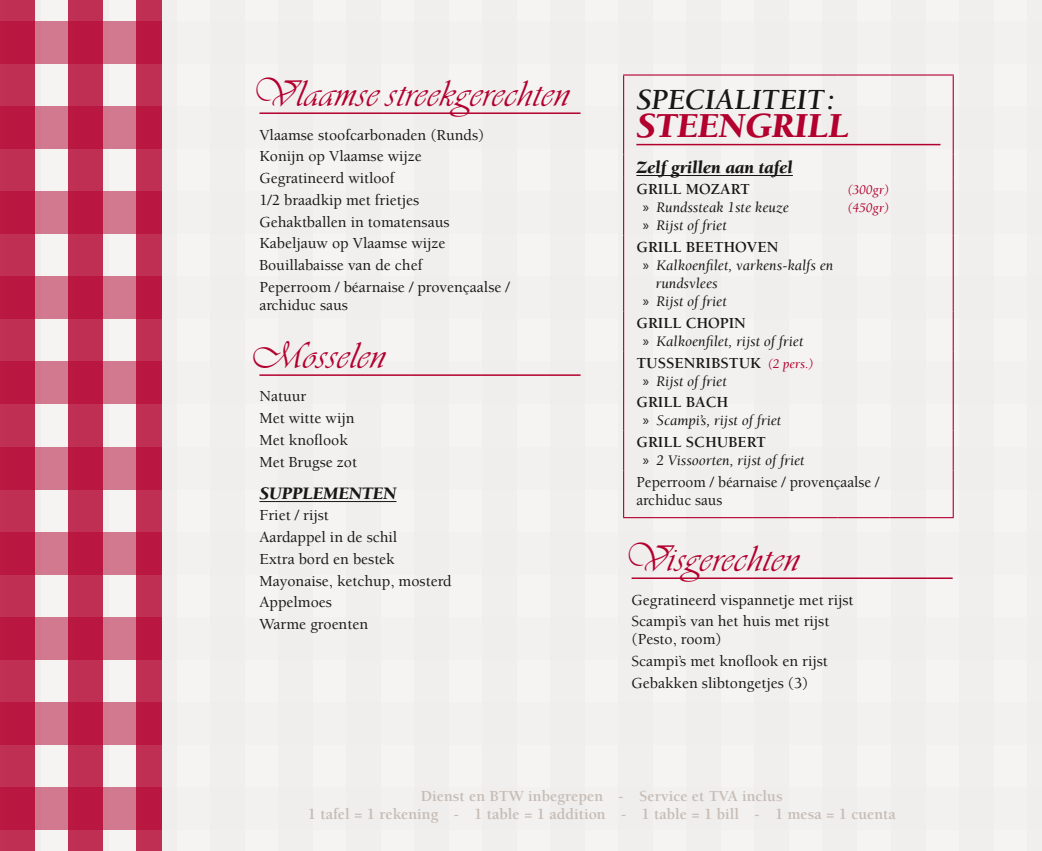
<style>
.page{position:relative;width:1042px;height:851px;background:#fff}
.page>*{position:absolute;margin:0;border:0;box-sizing:border-box;transform-origin:0 0}
.t1{font:39px "Vivaldi Std";color:#b3002e}
.t2{font:italic 900 36px "Berkeley Std";color:#b3002e}
.t3{font:italic 700 30px "Berkeley Std";color:#181716}
.t4{font:italic 900 18px "Berkeley Std";color:#181716}
.t5{font:500 15.75px/21.8px "Berkeley Std";color:#181716}
.t6{font:700 15.75px/18px "Berkeley Std";color:#c6bcb5;text-align:center}
.t7{font:700 15.75px "Berkeley Std";color:#181716}
.t8{font:italic 15px "Berkeley Std";color:#181716}
.t9{font:italic 13.5px "Berkeley Std";color:#b3002e}
.s1{font-family:"Myriad Pro";font-style:normal}
.s2{font-weight:400;font-style:italic;font-size:13.5px;color:#b3002e}
</style>
<div class="page">
<div style="left:0;top:0;width:1042px;height:850px;background:#f5f4f3"></div>
<div style="left:1027px;top:0;width:15px;height:850px;background:#f0efee"></div>
<div style="left:959px;top:0;width:34px;height:850px;background:#f0efee"></div>
<div style="left:891px;top:0;width:34px;height:850px;background:#f0efee"></div>
<div style="left:823px;top:0;width:34px;height:850px;background:#f0efee"></div>
<div style="left:755px;top:0;width:34px;height:850px;background:#f0efee"></div>
<div style="left:687px;top:0;width:34px;height:850px;background:#f0efee"></div>
<div style="left:619px;top:0;width:34px;height:850px;background:#f0efee"></div>
<div style="left:551px;top:0;width:34px;height:850px;background:#f0efee"></div>
<div style="left:483px;top:0;width:34px;height:850px;background:#f0efee"></div>
<div style="left:415px;top:0;width:34px;height:850px;background:#f0efee"></div>
<div style="left:347px;top:0;width:34px;height:850px;background:#f0efee"></div>
<div style="left:279px;top:0;width:34px;height:850px;background:#f0efee"></div>
<div style="left:210px;top:0;width:34px;height:850px;background:#f0efee"></div>
<div style="left:142px;top:0;width:34px;height:850px;background:#f0efee"></div>
<svg style="left:102px;top:0;width:6px;height:850px"></svg>
<svg style="left:34px;top:0;width:6px;height:850px"></svg>
<div style="left:0;top:787px;width:1042px;height:42px;background:#efeeed"></div>
<div style="left:0;top:702px;width:1042px;height:42px;background:#efeeed"></div>
<div style="left:0;top:617px;width:1042px;height:42px;background:#efeeed"></div>
<div style="left:0;top:531px;width:1042px;height:43px;background:#efeeed"></div>
<div style="left:0;top:446px;width:1042px;height:43px;background:#efeeed"></div>
<div style="left:0;top:361px;width:1042px;height:43px;background:#efeeed"></div>
<div style="left:0;top:276px;width:1042px;height:43px;background:#efeeed"></div>
<div style="left:0;top:191px;width:1042px;height:43px;background:#efeeed"></div>
<div style="left:0;top:106px;width:1042px;height:43px;background:#efeeed"></div>
<div style="left:0;top:21px;width:1042px;height:43px;background:#efeeed"></div>
<div style="left:136px;top:0;width:26px;height:850px;background:#bf2f54"></div>
<div style="left:68px;top:0;width:34px;height:850px;background:#bf2f54"></div>
<div style="left:0;top:0;width:34px;height:850px;background:#bf2f54"></div>
<svg style="left:0;top:787px;width:162px;height:42px;background:#c33e60"></svg>
<svg style="left:0;top:702px;width:162px;height:42px;background:#c33e60"></svg>
<svg style="left:0;top:617px;width:162px;height:42px;background:#c33e60"></svg>
<svg style="left:0;top:531px;width:162px;height:43px;background:#c34061"></svg>
<svg style="left:0;top:446px;width:162px;height:43px;background:#c34061"></svg>
<svg style="left:0;top:361px;width:162px;height:43px;background:#c33e60"></svg>
<svg style="left:0;top:276px;width:162px;height:43px;background:#c33e60"></svg>
<svg style="left:0;top:191px;width:162px;height:43px;background:#c33e60"></svg>
<svg style="left:0;top:106px;width:162px;height:43px;background:#c33e60"></svg>
<svg style="left:0;top:21px;width:162px;height:43px;background:#c33e60"></svg>
<hr style="left:259px;top:112px;width:321px;height:2px;background:#b3002e">
<hr style="left:259px;top:374px;width:321px;height:2px;background:#b3002e">
<hr style="left:259px;top:501px;width:137px;height:1px;background:#181716">
<hr style="left:623px;top:74px;width:214px;height:2px;background:#b3002e">
<hr style="left:837px;top:74px;width:52px;height:2px;background:#b3002e">
<hr style="left:889px;top:74px;width:65px;height:2px;background:#b3002e">
<hr style="left:623px;top:517px;width:214px;height:1px;background:#b3002e">
<hr style="left:837px;top:517px;width:52px;height:1px;background:#b3002e">
<hr style="left:889px;top:517px;width:65px;height:1px;background:#b3002e">
<hr style="left:623px;top:76px;width:1px;height:78px;background:#b3002e">
<hr style="left:952px;top:76px;width:2px;height:78px;background:#b3002e">
<svg style="left:623px;top:154px;width:1px;height:24px"></svg>
<hr style="left:952px;top:154px;width:2px;height:24px;background:#b3002e">
<hr style="left:623px;top:178px;width:1px;height:57px;background:#b3002e">
<hr style="left:952px;top:178px;width:2px;height:57px;background:#b3002e">
<hr style="left:623px;top:235px;width:1px;height:76px;background:#b3002e">
<hr style="left:952px;top:235px;width:2px;height:76px;background:#b3002e">
<hr style="left:623px;top:311px;width:1px;height:40px;background:#b3002e">
<hr style="left:952px;top:311px;width:2px;height:40px;background:#b3002e">
<hr style="left:623px;top:351px;width:1px;height:40px;background:#b3002e">
<hr style="left:952px;top:351px;width:2px;height:40px;background:#b3002e">
<hr style="left:623px;top:391px;width:1px;height:39px;background:#b3002e">
<hr style="left:952px;top:391px;width:2px;height:39px;background:#b3002e">
<hr style="left:623px;top:430px;width:1px;height:40px;background:#b3002e">
<hr style="left:952px;top:430px;width:2px;height:40px;background:#b3002e">
<hr style="left:623px;top:470px;width:1px;height:47px;background:#b3002e">
<hr style="left:952px;top:470px;width:2px;height:47px;background:#b3002e">
<hr style="left:636px;top:144px;width:304px;height:1px;background:#b3002e">
<hr style="left:636px;top:175px;width:157px;height:1px;background:#181716">
<hr style="left:631px;top:577px;width:321px;height:2px;background:#b3002e">
<h1 class="t1" style="left:251px;top:72px;width:321px">Vlaamse streekgerechten</h1>
<p class="t5" style="left:259px;top:124px;width:252px">Vlaamse stoofcarbonaden (Runds)<br>Konijn op Vlaamse wijze<br>Gegratineerd witloof<br>1/2 braadkip met frietjes<br>Gehaktballen in tomatensaus<br>Kabeljauw op Vlaamse wijze<br>Bouillabaisse van de chef<br>Peperroom / béarnaise / provençaalse /</p>
<p class="t5" style="left:259px;top:294px;width:90px">archiduc saus</p>
<h1 class="t1" style="left:251px;top:334px;width:137px">Mosselen</h1>
<p class="t5" style="left:259px;top:386px;width:99px">Natuur<br>Met witte wijn<br>Met knoflook<br>Met Brugse zot</p>
<p class="t4" style="left:259px;top:483px;width:139px">SUPPLEMENTEN</p>
<p class="t5" style="left:259px;top:504px;width:194px">Friet / rijst<br>Aardappel in de schil<br>Extra bord en bestek<br>Mayonaise, ketchup, mosterd<br>Appelmoes<br>Warme groenten</p>
<h3 class="t3" style="left:636px;top:84px;width:200px">SPECIALITEIT:</h3>
<h2 class="t2" style="left:636px;top:107px;width:214px">STEENGRILL</h2>
<p class="t4" style="left:636px;top:157px;width:158px">ZELFGRILLEN AAN TAFEL</p>
<p class="t7" style="left:636px;top:181px;width:115px">GRILL MOZART</p>
<p class="t9" style="left:847px;top:183px;width:44px">(300gr)</p>
<p class="t8" style="left:643px;top:199px;width:148px"><span class="s1">»</span> Rundssteak 1ste keuze</p>
<p class="t9" style="left:847px;top:201px;width:44px">(450gr)</p>
<p class="t8" style="left:643px;top:217px;width:86px"><span class="s1">»</span> Rijst offriet</p>
<p class="t7" style="left:636px;top:239px;width:143px">GRILL BEETHOVEN</p>
<p class="t8" style="left:643px;top:257px;width:192px"><span class="s1">»</span> Kalkoenfilet, varkens-kalfs en</p>
<p class="t8" style="left:655px;top:275px;width:64px">rundsvlees</p>
<p class="t8" style="left:643px;top:293px;width:86px"><span class="s1">»</span> Rijst offriet</p>
<p class="t7" style="left:636px;top:314px;width:111px">GRILL CHOPIN</p>
<p class="t8" style="left:643px;top:333px;width:162px"><span class="s1">»</span> Kalkoenfilet, rijst offriet</p>
<p class="t7" style="left:636px;top:354px;width:179px">TUSSENRIBSTUK <span class="s2">(2 pers.)</span></p>
<p class="t8" style="left:643px;top:373px;width:86px"><span class="s1">»</span> Rijst offriet</p>
<p class="t7" style="left:636px;top:394px;width:93px">GRILL BACH</p>
<p class="t8" style="left:643px;top:412px;width:140px"><span class="s1">»</span> Scampi’s, rijst offriet</p>
<p class="t7" style="left:636px;top:433px;width:131px">GRILL SCHUBERT</p>
<p class="t8" style="left:643px;top:452px;width:163px"><span class="s1">»</span> 2 Vissoorten, rijst offriet</p>
<p class="t5" style="left:636px;top:473px;width:244px;line-height:18px">Peperroom / béarnaise / provençaalse / archiduc saus</p>
<h1 class="t1" style="left:623px;top:537px;width:179px">Visgerechten</h1>
<p class="t5" style="left:631px;top:589px;width:223px">Gegratineerd vispannetje met rijst<br>Scampi’s van het huis met rijst</p>
<p class="t5" style="left:631px;top:628px;width:198px">(Pesto, room)<br>Scampi’s met knoflook en rijst<br>Gebakken slibtongetjes (3)</p>
<p class="t6" style="left:308px;top:787px;width:589px">Dienst en BTW inbegrepen - Service et TVA inclus<br>1 tafel = 1 rekening - 1 table = 1 addition - 1 table = 1 bill - 1 mesa = 1 cuenta</p>
</div>
